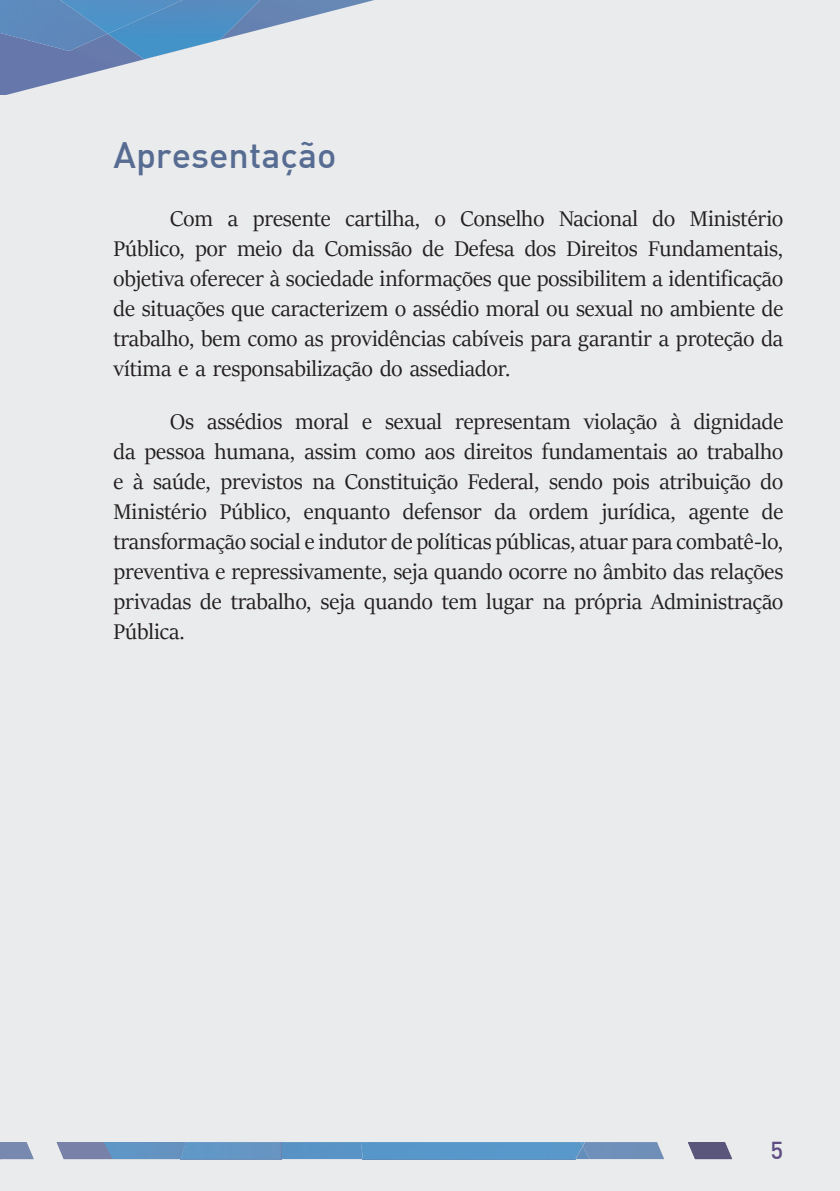
<style>
.page{position:relative;width:840px;height:1191px;background:#fff}
.page>*{position:absolute;margin:0;border:0;box-sizing:border-box;transform-origin:0 0}
.t1{font:500 36px "DIN";color:#576c92}
.t2{font:24px/30px "Sitka Banner";color:#231f20;text-align:justify}
.t3{font:500 24px "DIN";color:#5f4c82}
</style>
<div class="page">
<div style="left:0;top:0;width:839px;height:1191px;background:#eaebec"></div>
<svg style="left:0;top:0;width:374px;height:95px"></svg>
<img style="left:108px;top:0;width:152px;height:59px">
<img style="left:0;top:0;width:108px;height:51px">
<img style="left:60px;top:0;width:122px;height:34px">
<svg style="left:0;top:1142px;width:34px;height:17px"></svg>
<svg style="left:57px;top:1142px;width:47px;height:17px"></svg>
<hr style="left:181px;top:1159px;width:100px;height:1px;background:#6e8fbb">
<img style="left:585px;top:1142px;width:78px;height:17px">
<img style="left:104px;top:1142px;width:77px;height:17px">
<img style="left:181px;top:1142px;width:394px;height:17px">
<div style="left:362px;top:1146px;width:227px;height:13px;background:#5897c9"></div>
<svg style="left:575px;top:1142px;width:10px;height:17px"></svg>
<svg style="left:281px;top:1142px;width:1px;height:18px"></svg>
<svg style="left:688px;top:1142px;width:43px;height:17px"></svg>
<h1 class="t1" style="left:113px;top:132px;width:224px">Apresentação</h1>
<p class="t2" style="left:113px;top:203px;width:671px;text-indent:57px">Com a presente cartilha, o Conselho Nacional do Ministério Público, por meio da Comissão de Defesa dos Direitos Fundamentais, objetiva oferecer à sociedade informações que possibilitem a identificação de situações que caracterizem o assédio moral ou sexual no ambiente de trabalho, bem como as providências cabíveis para garantir a proteção da vítima e a responsabilização do assediador.</p>
<p class="t2" style="left:113px;top:405px;width:671px;text-indent:57px">Os assédios moral e sexual representam violação à dignidade da pessoa humana, assim como aos direitos fundamentais ao trabalho e à saúde, previstos na Constituição Federal, sendo pois atribuição do Ministério Público, enquanto defensor da ordem jurídica, agente de transformação social e indutor de políticas públicas, atuar para combatê-lo, preventiva e repressivamente, seja quando ocorre no âmbito das relações privadas de trabalho, seja quando tem lugar na própria Administração Pública.</p>
<p class="t3" style="left:770px;top:1135px;width:14px">5</p>
</div>
